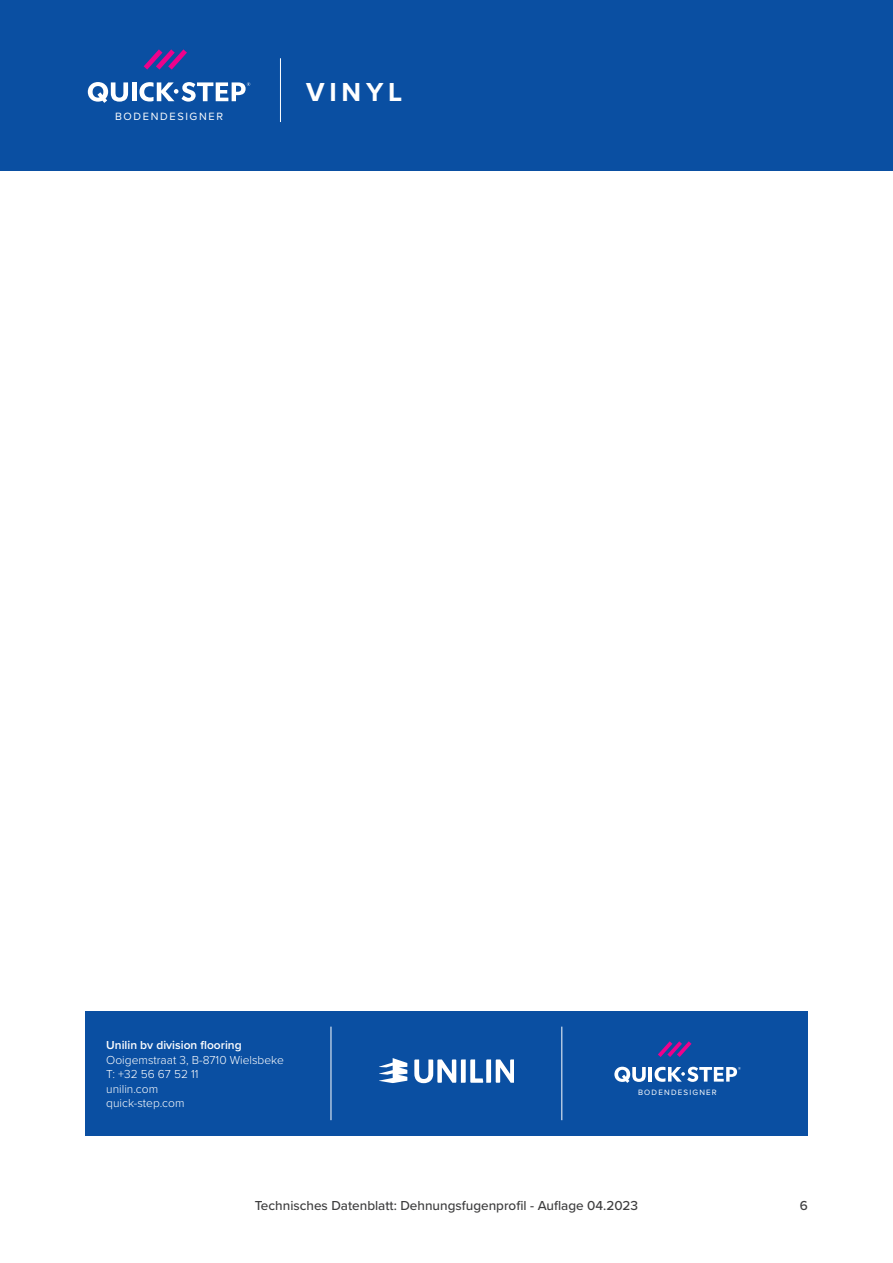
<style>
.page{position:relative;width:893px;height:1263px;background:#fff}
.page>*{position:absolute;margin:0;border:0;box-sizing:border-box;transform-origin:0 0}
.Range{font:700 27px "Proxima Nova";letter-spacing:.175em;color:#fff}
.t1{font:500 13.5px "Proxima Nova";color:#3e3e3f}
.t2{font:300 12px/14.4px "Proxima Nova";color:#fff}
.FloorDesigners{font:10.95px "Proxima Nova";letter-spacing:.15em;color:#fff}
.FloorDesigners-2{font:7.95px "Proxima Nova";letter-spacing:.15em;color:#fff}
.s1{font-weight:600}
</style>
<div class="page">
<div style="left:0;top:0;width:893px;height:170px;background:#0a4fa2"></div>
<hr style="left:280px;top:58px;width:1px;height:64px;background:#fff">
<svg style="left:144px;top:49px;width:43px;height:21px"></svg>
<svg style="left:88px;top:82px;width:40px;height:21px"></svg>
<hr style="left:132px;top:82px;width:4px;height:19px;background:#fff">
<svg style="left:139px;top:82px;width:111px;height:20px"></svg>
<div style="left:85px;top:1011px;width:723px;height:124px;background:#0a4fa2"></div>
<svg style="left:414px;top:1059px;width:100px;height:24px"></svg>
<svg style="left:379px;top:1058px;width:28px;height:25px"></svg>
<svg style="left:658px;top:1041px;width:33px;height:16px"></svg>
<svg style="left:614px;top:1067px;width:32px;height:16px"></svg>
<hr style="left:649px;top:1067px;width:3px;height:14px;background:#fff">
<svg style="left:655px;top:1067px;width:86px;height:15px"></svg>
<hr style="left:331px;top:1027px;width:1px;height:93px;background:#fff">
<hr style="left:562px;top:1027px;width:1px;height:93px;background:#fff">
<p class="FloorDesigners" style="left:115px;top:108px;width:109px">BODENDESIGNER</p>
<p class="Range" style="left:306px;top:72px;width:98px">VINYL</p>
<p class="t2" style="left:106px;top:1037px;width:179px"><span class="s1">Unilin bv division flooring<br></span>Ooigemstraat 3, B-8710 Wielsbeke<br>T: +32 56 67 52 11<br>unilin.com<br>quick-step.com</p>
<p class="FloorDesigners-2" style="left:638px;top:1087px;width:80px">BODENDESIGNER</p>
<p class="t1" style="left:255px;top:1195px;width:385px">Technisches Datenblatt: Dehnungsfugenprofi - Auflage 04.2023</p>
<p class="t1" style="left:800px;top:1195px;width:10px">6</p>
</div>
